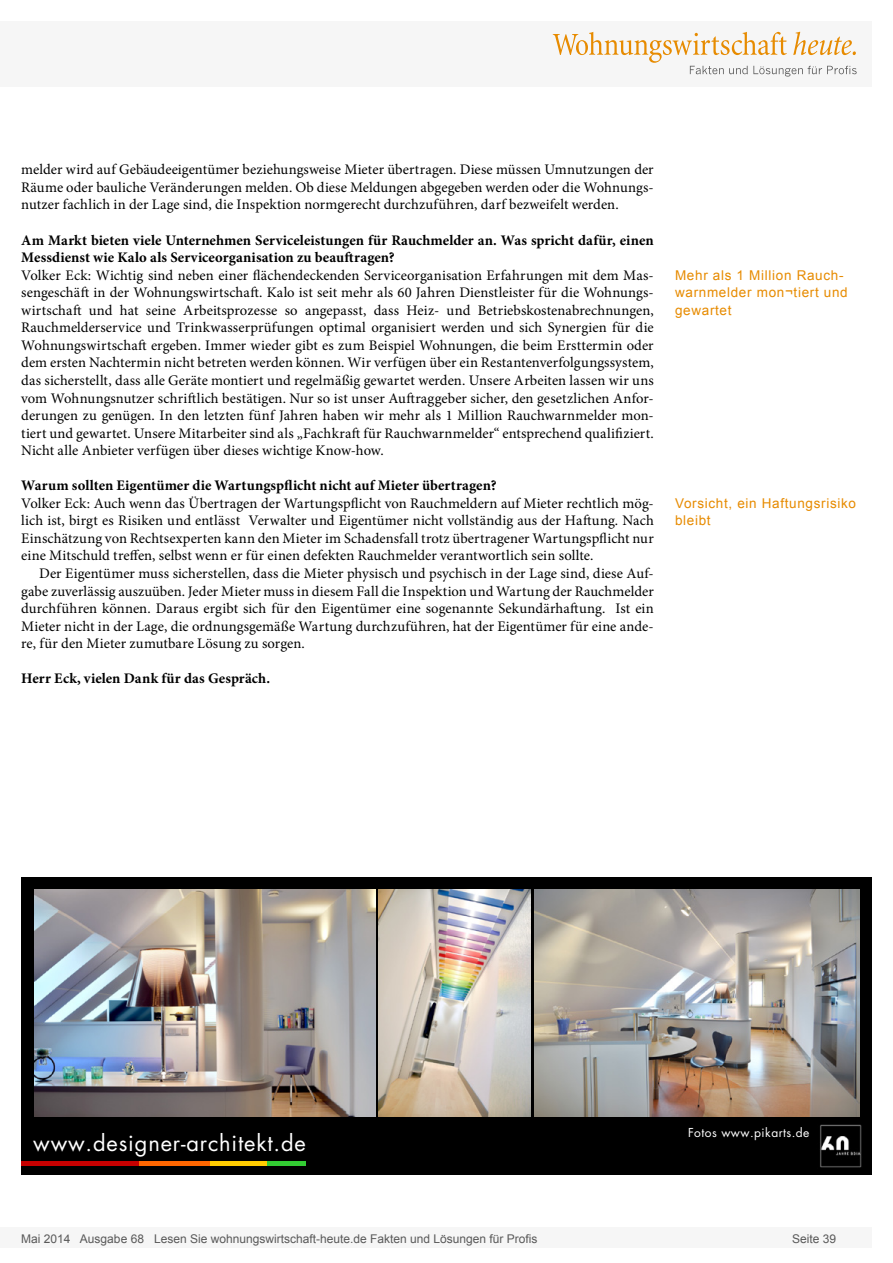
<style>
.page{position:relative;width:893px;height:1263px;background:#fff}
.page>*{position:absolute;margin:0;border:0;box-sizing:border-box;transform-origin:0 0}
.t1{font:21.9px "Futura Std";letter-spacing:.04em;color:#fff}
.Fließtext_erste_Zeil{font:14.7px/17.5px "Minion Pro";letter-spacing:.005em;color:#000;text-align:justify}
.Fliesstext{font:14.7px/17.5px "Minion Pro";letter-spacing:.005em;color:#000;text-align:justify}
.AUTOR{font:700 14.7px/17.5px "Minion Pro";letter-spacing:.005em;color:#000}
.Info{font:13.5px/17.5px "Arial";letter-spacing:.05em;color:#e78b00}
.t2{font:12px "Arial";color:#595959}
.t3{font:12px "Futura Std";letter-spacing:.04em;color:#fff}
</style>
<div class="page">
<div style="left:0;top:1227px;width:872px;height:20px;background:#f6f6f6"></div>
<div style="left:0;top:21px;width:872px;height:66px;background:#f6f6f6"></div>
<svg style="left:553px;top:32px;width:304px;height:45px"></svg>
<div style="left:21px;top:878px;width:851px;height:297px;background:#000"></div>
<hr style="left:21px;top:1162px;width:119px;height:4px;background:#c60000">
<hr style="left:140px;top:1162px;width:70px;height:4px;background:#f60">
<hr style="left:210px;top:1162px;width:57px;height:4px;background:#fc0">
<hr style="left:267px;top:1162px;width:39px;height:4px;background:#3c3">
<img style="left:820px;top:1124px;width:42px;height:44px">
<img style="left:34px;top:889px;width:341px;height:227px">
<img style="left:535px;top:889px;width:324px;height:227px">
<img style="left:379px;top:889px;width:152px;height:227px">
<p class="Fließtext_erste_Zeil" style="left:21px;top:161px;width:634px">melder wird auf Gebäudeeigentümer beziehungsweise Mieter übertragen. Diese müssen Umnutzungen der Räume oder bauliche Veränderungen melden. Ob diese Meldungen abgegeben werden oder die Wohnungs&shy;nutzer fachlich in der Lage sind, die Inspektion normgerecht durchzuführen, darf bezweifelt werden.</p>
<p class="AUTOR" style="left:21px;top:231px;width:634px">Am Markt bieten viele Unternehmen Serviceleistungen für Rauchmelder an. Was spricht dafür, einen<br>Messdienst wie Kalo als Serviceorganisation zu beauftragen?</p>
<p class="Fließtext_erste_Zeil" style="left:21px;top:266px;width:634px">Volker Eck: Wichtig sind neben einer flächendeckenden Serviceorganisation Erfahrungen mit dem Mas&shy;sengeschäft in der Wohnungswirtschaft. Kalo ist seit mehr als 60 Jahren Dienstleister für die Wohnungs&shy;wirtschaft und hat seine Arbeitsprozesse so angepasst, dass Heiz- und Betriebskostenabrechnungen, Rauchmelderservice und Trinkwasserprüfungen optimal organisiert werden und sich Synergien für die Wohnungswirtschaft ergeben. Immer wieder gibt es zum Beispiel Wohnungen, die beim Ersttermin oder dem ersten Nachtermin nicht betreten werden können. Wir verfügen über ein Restantenverfolgungssystem, das sicherstellt, dass alle Geräte montiert und regelmäßig gewartet werden. Unsere Arbeiten lassen wir uns vom Wohnungsnutzer schriftlich bestätigen. Nur so ist unser Auftraggeber sicher, den gesetzlichen Anfor&shy;derungen zu genügen. In den letzten fünf Jahren haben wir mehr als 1 Million Rauchwarnmelder mon&shy;tiert und gewartet. Unsere Mitarbeiter sind als „Fachkraft für Rauchwarnmelder“ entsprechend qualifiziert.<br>Nicht alle Anbieter verfügen über dieses wichtige Know-how.</p>
<p class="AUTOR" style="left:21px;top:477px;width:477px">Warum sollten Eigentümer die Wartungspflicht nicht auf Mieter übertragen?</p>
<p class="Fließtext_erste_Zeil" style="left:21px;top:494px;width:634px">Volker Eck: Auch wenn das Übertragen der Wartungspflicht von Rauchmeldern auf Mieter rechtlich mög&shy;lich ist, birgt es Risiken und entlässt Verwalter und Eigentümer nicht vollständig aus der Haftung. Nach Einschätzung von Rechtsexperten kann den Mieter im Schadensfall trotz übertragener Wartungspflicht nur eine Mitschuld treffen, selbst wenn er für einen defekten Rauchmelder verantwortlich sein sollte.</p>
<p class="Fliesstext" style="left:21px;top:565px;width:634px;text-indent:18px">Der Eigentümer muss sicherstellen, dass die Mieter physisch und psychisch in der Lage sind, diese Auf&shy;gabe zuverlässig auszuüben. Jeder Mieter muss in diesem Fall die Inspektion und Wartung der Rauchmelder durchführen können. Daraus ergibt sich für den Eigentümer eine sogenannte Sekundärhaftung. Ist ein Mieter nicht in der Lage, die ordnungsgemäße Wartung durchzuführen, hat der Eigentümer für eine ande&shy;re, für den Mieter zumutbare Lösung zu sorgen.</p>
<p class="AUTOR" style="left:21px;top:670px;width:250px">Herr Eck, vielen Dank für das Gespräch.</p>
<p class="Info" style="left:675px;top:266px;width:174px">Mehr als 1 Million Rauch&shy;warnmelder mon¬tiert und gewartet</p>
<p class="Info" style="left:675px;top:494px;width:183px">Vorsicht, ein Haftungsrisiko bleibt</p>
<p class="t1" style="left:33px;top:1129px;width:274px">www.designer-architekt.de</p>
<p class="t3" style="left:688px;top:1125px;width:123px">Fotos www.pikarts.de</p>
<p class="t2" style="left:21px;top:1230px;width:518px">Mai 2014 Ausgabe 68 Lesen Sie wohnungswirtschaft-heute.de Fakten und Lösungen für Profis</p>
<p class="t2" style="left:792px;top:1231px;width:46px">Seite 39</p>
</div>
